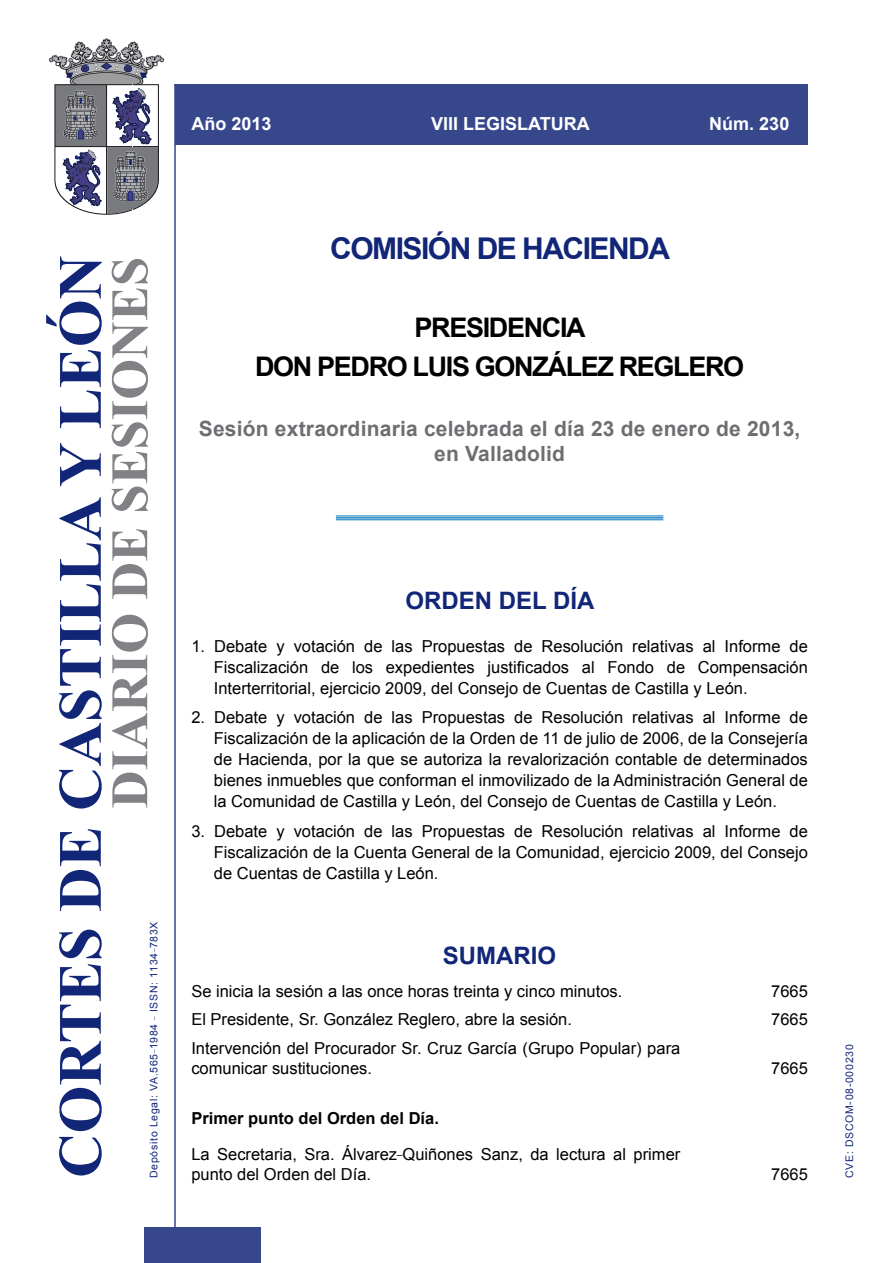
<style>
.page{position:relative;width:893px;height:1263px;background:#fff}
.page>*{position:absolute;margin:0;border:0;box-sizing:border-box;transform-origin:0 0}
.SesionComision{font:700 30px "Arial";letter-spacing:-.05em;color:#122678}
.PresidenteComision{font:700 27px "Arial";letter-spacing:-.05em;color:#000}
.PresidenciaComision{font:700 27px "Arial";letter-spacing:-.05em;color:#000}
.OrdenDiaTitulo{font:700 24px "Arial";color:#122678}
.SumarioTitulo{font:700 24px "Arial";color:#122678}
.Celebracion{font:700 21px/25.2px "Arial";letter-spacing:.01em;color:#6d6e71;text-align:center}
.Numero{font:700 18px "Arial";color:#fff}
.OrdenDiaPUnto{font:16.5px/21px "Arial";color:#000;text-align:justify}
.Sumario{font:16.5px/20.2px "Arial";color:#000}
.SumarioEpigrafe{font:700 16.5px "Arial";color:#000}
.t1{font:10.5px "Arial";letter-spacing:.065em;color:#122678}
</style>
<div class="page">
<hr style="left:174px;top:84px;width:2px;height:1179px;background:#36478c">
<div style="left:144px;top:1227px;width:117px;height:36px;background:#36478c"></div>
<hr style="left:174px;top:84px;width:634px;height:1px;background:#36478c">
<div style="left:175px;top:85px;width:633px;height:60px;background:#36478c"></div>
<svg style="left:49px;top:38px;width:115px;height:177px"></svg>
<hr style="left:336px;top:516px;width:327px;height:1px;background:#0072bc">
<hr style="left:336px;top:517px;width:327px;height:1px;background:#0072bc">
<hr style="left:336px;top:519px;width:327px;height:1px;background:#0072bc">
<svg style="left:46px;top:256px;width:56px;height:919px"></svg>
<svg style="left:112px;top:259px;width:36px;height:549px"></svg>
<p class="Numero" style="left:191px;top:112px;width:82px">Año 2013</p>
<p class="Numero" style="left:431px;top:112px;width:160px">VIII LEGISLATURA</p>
<p class="Numero" style="left:709px;top:112px;width:82px">Núm. 230</p>
<p class="SesionComision" style="left:330px;top:228px;width:341px">COMISIÓN DE HACIENDA</p>
<p class="PresidenciaComision" style="left:415px;top:309px;width:173px">PRESIDENCIA</p>
<p class="PresidenteComision" style="left:255px;top:349px;width:491px">DON PEDRO LUIS GONZÁLEZ REGLERO</p>
<p class="Celebracion" style="left:199px;top:416px;width:603px">Sesión extraordinaria celebrada el día 23 de enero de 2013, en Valladolid</p>
<p class="t1" style="left:147px;top:1178px;width:258px;rotate:-90deg">Depósito Legal: VA.565<sup>_</sup>1984 <sup>_</sup> ISSN: 1134<sup>_</sup>783X</p>
<p class="OrdenDiaTitulo" style="left:406px;top:585px;width:190px">ORDEN DEL DÍA</p>
<p class="OrdenDiaPUnto" style="left:214px;top:635px;width:596px;text-indent:-22px">1. Debate y votación de las Propuestas de Resolución relativas al Informe de Fiscalización de los expedientes justificados al Fondo de Compensación Interterritorial, ejercicio 2009, del Consejo de Cuentas de Castilla y León.</p>
<p class="OrdenDiaPUnto" style="left:214px;top:707px;width:596px;text-indent:-22px">2. Debate y votación de las Propuestas de Resolución relativas al Informe de Fiscalización de la aplicación de la Orden de 11 de julio de 2006, de la Consejería de Hacienda, por la que se autoriza la revalorización contable de determinados bienes inmuebles que conforman el inmovilizado de la Administración General de la Comunidad de Castilla y León, del Consejo de Cuentas de Castilla y León.</p>
<p class="OrdenDiaPUnto" style="left:214px;top:820px;width:596px;text-indent:-22px">3. Debate y votación de las Propuestas de Resolución relativas al Informe de Fiscalización de la Cuenta General de la Comunidad, ejercicio 2009, del Consejo de Cuentas de Castilla y León.</p>
<p class="SumarioTitulo" style="left:443px;top:939px;width:115px">SUMARIO</p>
<p class="Sumario" style="left:191px;top:981px;width:433px">Se inicia la sesión a las once horas treinta y cinco minutos.</p>
<p class="Sumario" style="left:771px;top:981px;width:38px">7665</p>
<p class="Sumario" style="left:191px;top:1009px;width:382px">El Presidente, Sr. González Reglero, abre la sesión.</p>
<p class="Sumario" style="left:771px;top:1009px;width:38px">7665</p>
<p class="Sumario" style="left:191px;top:1038px;width:490px">Intervención del Procurador Sr. Cruz García (Grupo Popular) para comunicar sustituciones.</p>
<p class="Sumario" style="left:771px;top:1058px;width:38px">7665</p>
<p class="SumarioEpigrafe" style="left:191px;top:1107px;width:249px">Primer punto del Orden del Día.</p>
<p class="Sumario" style="left:191px;top:1144px;width:490px">La Secretaria, Sra. Álvarez<sup>_</sup>Quiñones Sanz, da lectura al primer punto del Orden del Día.</p>
<p class="Sumario" style="left:771px;top:1164px;width:38px">7665</p>
<p class="t1" style="left:843px;top:1178px;width:135px;rotate:-90deg">CVE: DSCOM-08-000230</p>
</div>
